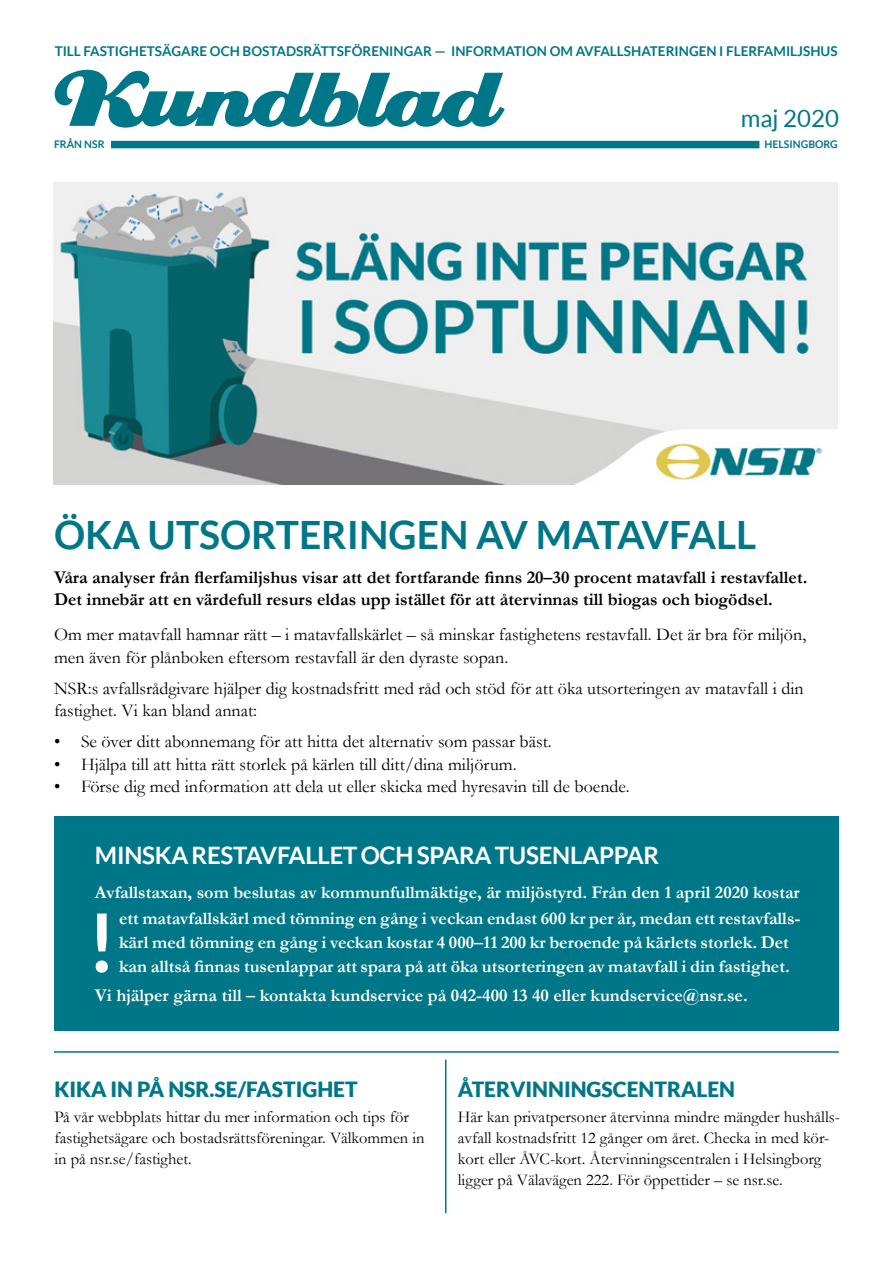
<style>
.page{position:relative;width:893px;height:1263px;background:#fff}
.page>*{position:absolute;margin:0;border:0;box-sizing:border-box;transform-origin:0 0}
.t1{font:700 81px "Lato";color:#fff}
.t2{font:700 39px "Lato";color:#078}
.t3{font:700 24px "Lato";letter-spacing:-.01em;color:#fff}
.t4{font:24px "Lato";color:#078}
.t5{font:900 21px "Lato";color:#078}
.t6{font:18px/22.5px "Garamond";color:#000}
.t7{font:700 18px/24px "Garamond";color:#fff}
.t8{font:700 18px/22.5px "Garamond";color:#000}
.t9{font:16.5px/21px "Garamond";color:#000}
.t10{font:700 13.5px "Lato";color:#078}
.t11{font:700 10.5px "Lato";color:#078}
</style>
<div class="page">
<div style="left:111px;top:141px;width:648px;height:7px;background:#078"></div>
<hr style="left:54px;top:1051px;width:785px;height:2px;background:#078">
<hr style="left:445px;top:1059px;width:1px;height:154px;background:#078">
<div style="left:55px;top:816px;width:784px;height:215px;background:#078"></div>
<img style="left:54px;top:183px;width:784px;height:301px">
<svg style="left:55px;top:70px;width:450px;height:58px"></svg>
<p class="t10" style="left:55px;top:43px;width:784px">TILL FASTIGHETSÄGARE OCH BOSTADSRÄTTSFÖRENINGAR — INFORMATION OM AVFALLSHATERINGEN I FLERFAMILJSHUS</p>
<p class="t11" style="left:54px;top:138px;width:52px">FRÅN NSR</p>
<h3 class="t4" style="left:741px;top:105px;width:100px">maj 2020</h3>
<p class="t11" style="left:765px;top:138px;width:75px">HELSINGBORG</p>
<h2 class="t2" style="left:54px;top:513px;width:704px">ÖKA UTSORTERINGEN AV MATAVFALL</h2>
<p class="t8" style="left:54px;top:566px;width:755px">Våra analyser från flerfamiljshus visar att det fortfarande finns 20–30 procent matavfall i restavfallet.<br>Det innebär att en värdefull resurs eldas upp istället för att återvinnas till biogas och biogödsel.</p>
<p class="t6" style="left:54px;top:623px;width:754px">Om mer matavfall hamnar rätt – i matavfallskärlet – så minskar fastighetens restavfall. Det är bra för miljön, men även för plånboken eftersom restavfall är den dyraste sopan.</p>
<p class="t6" style="left:54px;top:676px;width:751px">NSR:s avfallsrådgivare hjälper dig kostnadsfritt med råd och stöd för att öka utsorteringen av matavfall i din fastighet. Vi kan bland annat:</p>
<p class="t6" style="left:54px;top:730px;width:499px">• Se över ditt abonnemang för att hitta det alternativ som passar bäst.</p>
<p class="t6" style="left:54px;top:752px;width:464px">• Hjälpa till att hitta rätt storlek på kärlen till ditt/dina miljörum.</p>
<p class="t6" style="left:54px;top:775px;width:577px">• Förse dig med information att dela ut eller skicka med hyresavin till de boende.</p>
<h3 class="t3" style="left:95px;top:841px;width:566px">MINSKA RESTAVFALLET OCH SPARA TUSENLAPPAR</h3>
<p class="t7" style="left:95px;top:881px;width:706px">Avfallstaxan, som beslutas av kommunfullmäktige, är miljöstyrd. Från den 1 april 2020 kostar</p>
<h1 class="t1" style="left:87px;top:896px;width:31px">!</h1>
<p class="t7" style="left:119px;top:907px;width:683px">ett matavfallskärl med tömning en gång i veckan endast 600 kr per år, medan ett restavfalls&shy;kärl med tömning en gång i veckan kostar 4 000–11 200 kr beroende på kärlets storlek. Det kan alltså finnas tusenlappar att spara på att öka utsorteringen av matavfall i din fastighet.</p>
<p class="t7" style="left:95px;top:983px;width:654px">Vi hjälper gärna till – kontakta kundservice på 042-400 13 40 eller kundservice@nsr.se.</p>
<p class="t5" style="left:54px;top:1077px;width:305px">KIKA IN PÅ NSR.SE/FASTIGHET</p>
<p class="t9" style="left:54px;top:1106px;width:372px">På vår webbplats hittar du mer information och tips för fastighetsägare och bostadsrättsföreningar. Välkommen in in på nsr.se/fastighet.</p>
<p class="t5" style="left:458px;top:1077px;width:279px">ÅTERVINNINGSCENTRALEN</p>
<p class="t9" style="left:458px;top:1106px;width:384px">Här kan privatpersoner återvinna mindre mängder hushålls&shy;avfall kostnadsfritt 12 gånger om året. Checka in med kör&shy;kort eller ÅVC-kort. Återvinningscentralen i Helsingborg ligger på Välavägen 222. För öppettider – se nsr.se.</p>
</div>
